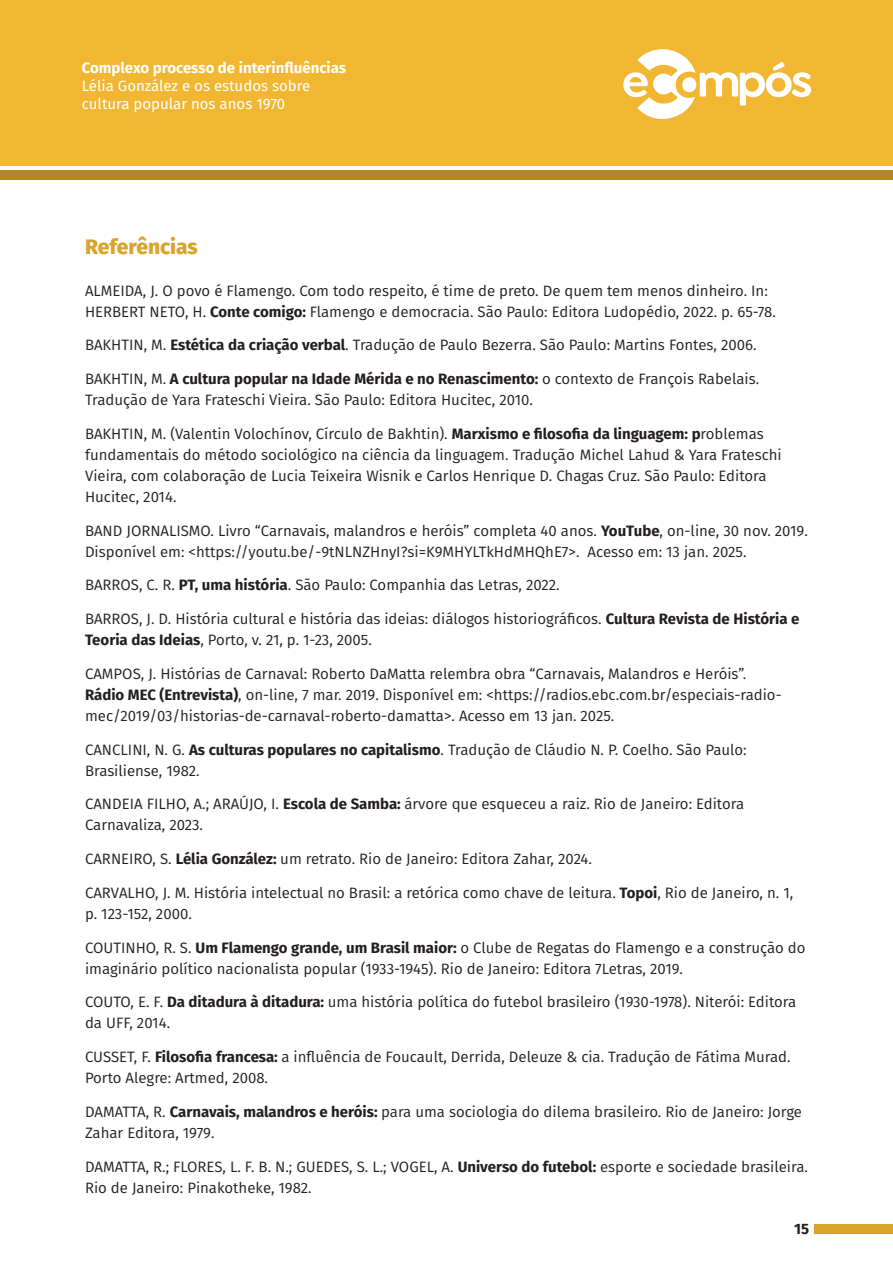
<style>
.page{position:relative;width:893px;height:1263px;background:#fff}
.page>*{position:absolute;margin:0;border:0;box-sizing:border-box;transform-origin:0 0}
.Tópico{font:800 21px "Fira Sans";color:#d9a42c}
.Texto{font:15px/21px "Fira Sans";color:#231f20}
.t1{font:15px/18px "Fira Sans";color:#fff}
.t2{font:700 15px "Fira Sans";color:#fff}
.t3{font:700 15px "Fira Sans";color:#231f20}
.s1{font-weight:700}
</style>
<div class="page">
<div style="left:0;top:0;width:893px;height:166px;background:#f2b732"></div>
<div style="left:0;top:170px;width:893px;height:10px;background:#b48723"></div>
<div style="left:814px;top:1224px;width:79px;height:9px;background:#d9a42c"></div>
<svg style="left:623px;top:49px;width:188px;height:70px"></svg>
<p class="t2" style="left:82px;top:55px;width:266px">Complexo processo de interinfluências</p>
<p class="t1" style="left:82px;top:76px;width:230px">Lélia González e os estudos sobre cultura popular nos anos 1970</p>
<p class="Tópico" style="left:85px;top:228px;width:114px">Referências</p>
<p class="Texto" style="left:85px;top:279px;width:692px">ALMEIDA, J. O povo é Flamengo. Com todo respeito, é time de preto. De quem tem menos dinheiro. In:<br>HERBERT NETO, H. <span class="s1">Conte comigo:</span> Flamengo e democracia. São Paulo: Editora Ludopédio, 2022. p. 65-78.</p>
<p class="Texto" style="left:85px;top:334px;width:673px">BAKHTIN, M. <span class="s1">Estética da criação verbal</span>. Tradução de Paulo Bezerra. São Paulo: Martins Fontes, 2006.</p>
<p class="Texto" style="left:85px;top:368px;width:676px">BAKHTIN, M. <span class="s1">A cultura popular na Idade Mérida e no Renascimento:</span> o contexto de François Rabelais.<br>Tradução de Yara Frateschi Vieira. São Paulo: Editora Hucitec, 2010.</p>
<p class="Texto" style="left:85px;top:423px;width:698px">BAKHTIN, M. (Valentin Volochínov, Círculo de Bakhtin). <span class="s1">Marxismo e filosofia da linguagem: p</span>roblemas fundamentais do método sociológico na ciência da linguagem. Tradução Michel Lahud &amp; Yara Frateschi Vieira, com colaboração de Lucia Teixeira Wisnik e Carlos Henrique D. Chagas Cruz. São Paulo: Editora Hucitec, 2014.</p>
<p class="Texto" style="left:85px;top:519px;width:724px">BAND JORNALISMO. Livro “Carnavais, malandros e heróis” completa 40 anos. <span class="s1">YouTube</span>, on-line, 30 nov. 2019.<br>Disponível em: &lt;https://youtu.be/-9tNLNZHnyI?si=K9MHYLTkHdMHQhE7&gt;. Acesso em: 13 jan. 2025.</p>
<p class="Texto" style="left:85px;top:574px;width:476px">BARROS, C. R. <span class="s1">PT, uma história</span>. São Paulo: Companhia das Letras, 2022.</p>
<p class="Texto" style="left:85px;top:608px;width:716px">BARROS, J. D. História cultural e história das ideias: diálogos historiográficos. <span class="s1">Cultura Revista de História e<br>Teoria das Ideias</span>, Porto, v. 21, p. 1-23, 2005.</p>
<p class="Texto" style="left:85px;top:663px;width:698px">CAMPOS, J. Histórias de Carnaval: Roberto DaMatta relembra obra “Carnavais, Malandros e Heróis”.<br><span class="s1">Rádio MEC (Entrevista)</span>, on-line, 7 mar. 2019. Disponível em: &lt;https://radios.ebc.com.br/especiais-radio&shy;mec/2019/03/historias-de-carnaval-roberto-damatta&gt;. Acesso em 13 jan. 2025.</p>
<p class="Texto" style="left:85px;top:738px;width:663px">CANCLINI, N. G. <span class="s1">As culturas populares no capitalismo</span>. Tradução de Cláudio N. P. Coelho. São Paulo:<br>Brasiliense, 1982.</p>
<p class="Texto" style="left:85px;top:793px;width:661px">CANDEIA FILHO, A.; ARAÚJO, I. <span class="s1">Escola de Samba:</span> árvore que esqueceu a raiz. Rio de Janeiro: Editora<br>Carnavaliza, 2023.</p>
<p class="Texto" style="left:85px;top:848px;width:508px">CARNEIRO, S. <span class="s1">Lélia González:</span> um retrato. Rio de Janeiro: Editora Zahar, 2024.</p>
<p class="Texto" style="left:85px;top:882px;width:710px">CARVALHO, J. M. História intelectual no Brasil: a retórica como chave de leitura. <span class="s1">Topoi</span>, Rio de Janeiro, n. 1, p. 123-152, 2000.</p>
<p class="Texto" style="left:85px;top:936px;width:722px">COUTINHO, R. S. <span class="s1">Um Flamengo grande, um Brasil maior:</span> o Clube de Regatas do Flamengo e a construção do imaginário político nacionalista popular (1933-1945). Rio de Janeiro: Editora 7Letras, 2019.</p>
<p class="Texto" style="left:85px;top:991px;width:713px">COUTO, E. F. <span class="s1">Da ditadura à ditadura:</span> uma história política do futebol brasileiro (1930-1978). Niterói: Editora da UFF, 2014.</p>
<p class="Texto" style="left:85px;top:1046px;width:707px">CUSSET, F. <span class="s1">Filosofia francesa:</span> a influência de Foucault, Derrida, Deleuze &amp; cia. Tradução de Fátima Murad.<br>Porto Alegre: Artmed, 2008.</p>
<p class="Texto" style="left:85px;top:1101px;width:719px">DAMATTA, R. <span class="s1">Carnavais, malandros e heróis:</span> para uma sociologia do dilema brasileiro. Rio de Janeiro: Jorge<br>Zahar Editora, 1979.</p>
<p class="Texto" style="left:85px;top:1156px;width:724px">DAMATTA, R.; FLORES, L. F. B. N.; GUEDES, S. L.; VOGEL, A. <span class="s1">Universo do futebol:</span> esporte e sociedade brasileira.<br>Rio de Janeiro: Pinakotheke, 1982.</p>
<p class="t3" style="left:794px;top:1216px;width:17px">15</p>
</div>
